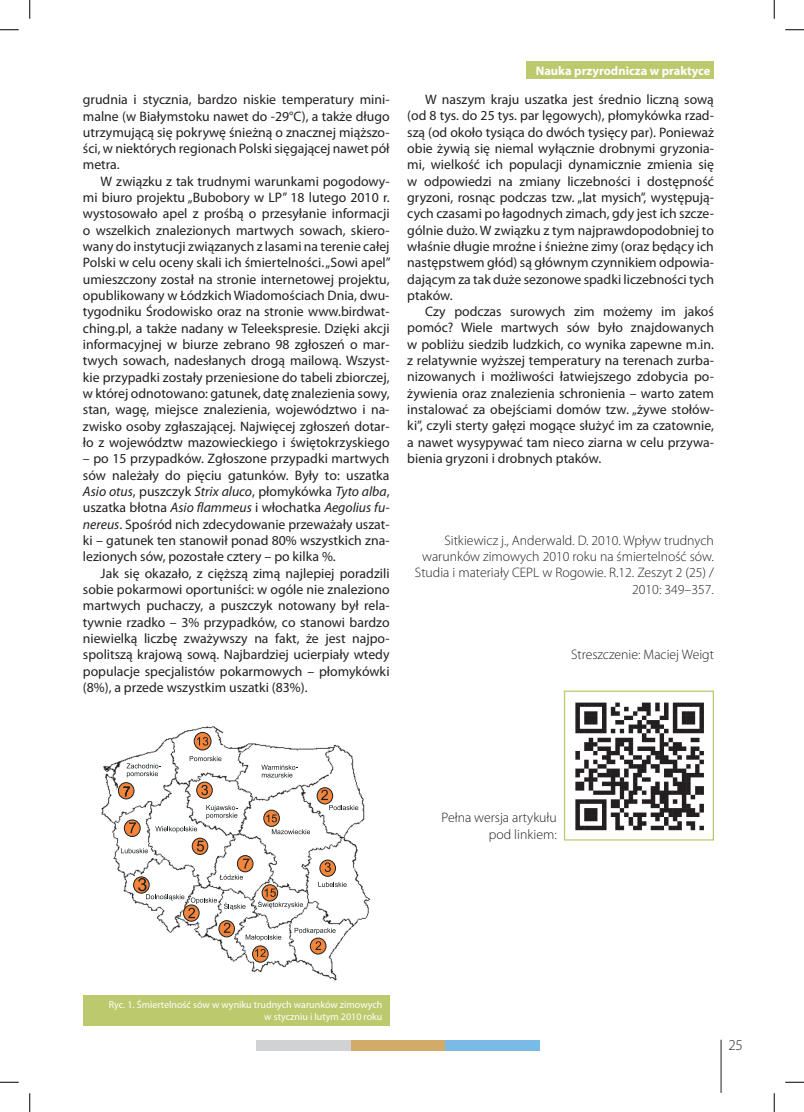
<style>
.page{position:relative;width:804px;height:1112px;background:#fff}
.page>*{position:absolute;margin:0;border:0;box-sizing:border-box;transform-origin:0 0}
.t1{font:300 15px "Myriad Pro";color:#231f20}
.t2{font:13.75px/16.4px "Myriad Pro";color:#231f20;text-align:justify}
.t3{font:300 13.75px/16.4px "Myriad Pro";color:#231f20;text-align:right}
.t4{font:700 12.5px "Myriad Pro";color:#fff}
.t5{font:10px/12px "Myriad Pro";color:#fff;text-align:right}
.s1{font-style:italic}
</style>
<div class="page">
<img style="left:101px;top:726px;width:270px;height:255px">
<svg style="left:194px;top:732px;width:17px;height:18px"></svg>
<div style="left:194px;top:732px;width:17px;height:18px;border:1px solid #191f20;border-radius:50%"></div>
<svg style="left:197px;top:737px;width:11px;height:8px"></svg>
<svg style="left:118px;top:783px;width:16px;height:16px"></svg>
<div style="left:118px;top:782px;width:16px;height:17px;border:1px solid #191f20;border-radius:50%"></div>
<svg style="left:126px;top:763px;width:35px;height:14px"></svg>
<svg style="left:190px;top:756px;width:31px;height:5px"></svg>
<svg style="left:206px;top:805px;width:31px;height:14px"></svg>
<div style="left:197px;top:782px;width:15px;height:16px;background:#f5853b;border-radius:50%"></div>
<div style="left:197px;top:782px;width:15px;height:16px;border:1px solid #191f20;border-radius:50%"></div>
<svg style="left:201px;top:785px;width:7px;height:10px"></svg>
<svg style="left:192px;top:838px;width:16px;height:16px"></svg>
<div style="left:192px;top:838px;width:16px;height:16px;border:1px solid #191f20;border-radius:50%"></div>
<svg style="left:197px;top:841px;width:7px;height:10px"></svg>
<svg style="left:123px;top:787px;width:7px;height:9px"></svg>
<svg style="left:124px;top:820px;width:16px;height:16px"></svg>
<div style="left:124px;top:820px;width:16px;height:16px;border:1px solid #191f20;border-radius:50%"></div>
<svg style="left:155px;top:826px;width:42px;height:7px"></svg>
<svg style="left:129px;top:822px;width:7px;height:11px"></svg>
<svg style="left:121px;top:848px;width:27px;height:5px"></svg>
<div style="left:134px;top:877px;width:15px;height:16px;background:#f5853b;border-radius:50%"></div>
<div style="left:133px;top:877px;width:16px;height:16px;border:1px solid #191f20;border-radius:50%"></div>
<svg style="left:237px;top:855px;width:16px;height:17px"></svg>
<div style="left:237px;top:855px;width:16px;height:17px;border:1px solid #191f20;border-radius:50%"></div>
<svg style="left:264px;top:810px;width:15px;height:16px"></svg>
<div style="left:264px;top:810px;width:15px;height:16px;border:1px solid #191f20;border-radius:50%"></div>
<svg style="left:317px;top:788px;width:16px;height:16px"></svg>
<div style="left:317px;top:787px;width:16px;height:17px;border:1px solid #191f20;border-radius:50%"></div>
<div style="left:252px;top:946px;width:16px;height:16px;background:#f5853b;border-radius:50%"></div>
<div style="left:252px;top:946px;width:16px;height:16px;border:1px solid #191f20;border-radius:50%"></div>
<svg style="left:266px;top:814px;width:11px;height:8px"></svg>
<svg style="left:272px;top:829px;width:38px;height:5px"></svg>
<svg style="left:261px;top:765px;width:37px;height:12px"></svg>
<svg style="left:321px;top:790px;width:37px;height:20px"></svg>
<svg style="left:138px;top:859px;width:209px;height:98px"></svg>
<div style="left:96px;top:964px;width:96px;height:21px;background:#fff"></div>
<div style="left:526px;top:62px;width:188px;height:17px;background:#bdc96d"></div>
<img style="left:575px;top:702px;width:129px;height:129px">
<div style="left:564px;top:690px;width:150px;height:150px;border:1px solid #bdc96d"></div>
<div style="left:83px;top:995px;width:306px;height:30px;background:#bdc96d"></div>
<hr style="left:720px;top:1040px;width:1px;height:53px;background:#231f20">
<div style="left:257px;top:1040px;width:94px;height:10px;background:#d1d2d4"></div>
<div style="left:351px;top:1040px;width:94px;height:10px;background:#d2ab66"></div>
<div style="left:445px;top:1040px;width:95px;height:10px;background:#79bae6"></div>
<svg style="left:0;top:29px;width:19px;height:2px"></svg>
<svg style="left:785px;top:29px;width:19px;height:2px"></svg>
<svg style="left:0;top:1081px;width:19px;height:2px"></svg>
<svg style="left:785px;top:1081px;width:19px;height:2px"></svg>
<svg style="left:29px;top:0;width:2px;height:19px"></svg>
<svg style="left:29px;top:1093px;width:2px;height:19px"></svg>
<svg style="left:773px;top:0;width:2px;height:19px"></svg>
<svg style="left:773px;top:1093px;width:2px;height:19px"></svg>
<p class="t2" style="left:83px;top:91px;width:308px">grudnia i stycznia, bardzo niskie temperatury mini&shy;malne (w Białymstoku nawet do -29°C), a także długo utrzymującą się pokrywę śnieżną o znacznej miąższo&shy;ści, w niektórych regionach Polski sięgającej nawet pół metra.</p>
<p class="t2" style="left:83px;top:173px;width:309px;text-indent:18px">W związku z tak trudnymi warunkami pogodowy&shy;mi biuro projektu „Bubobory w LP” 18 lutego 2010 r. wystosowało apel z prośbą o przesyłanie informacji o wszelkich znalezionych martwych sowach, skiero&shy;wany do instytucji związanych z lasami na terenie całej Polski w celu oceny skali ich śmiertelności. „Sowi apel” umieszczony został na stronie internetowej projektu, opublikowany w Łódzkich Wiadomościach Dnia, dwu&shy;tygodniku Środowisko oraz na stronie www.birdwat&shy;ching.pl, a także nadany w Teleekspresie. Dzięki akcji informacyjnej w biurze zebrano 98 zgłoszeń o mar&shy;twych sowach, nadesłanych drogą mailową. Wszyst&shy;kie przypadki zostały przeniesione do tabeli zbiorczej, w której odnotowano: gatunek, datę znalezienia sowy, stan, wagę, miejsce znalezienia, województwo i na&shy;zwisko osoby zgłaszającej. Najwięcej zgłoszeń dotar&shy;ło z województw mazowieckiego i świętokrzyskiego</p>
<p class="t2" style="left:83px;top:450px;width:308px">– po 15 przypadków. Zgłoszone przypadki martwych sów należały do pięciu gatunków. Były to: uszatka <span class="s1">Asio otus</span>, puszczyk <span class="s1">Strix aluco</span>, płomykówka <span class="s1">Tyto alba</span>, uszatka błotna <span class="s1">Asio flammeus</span> i włochatka <span class="s1">Aegolius fu&shy;nereus</span>. Spośród nich zdecydowanie przeważały uszat&shy;ki – gatunek ten stanowił ponad 80% wszystkich zna&shy;lezionych sów, pozostałe cztery – po kilka %.</p>
<p class="t2" style="left:83px;top:564px;width:308px;text-indent:18px">Jak się okazało, z cięższą zimą najlepiej poradzili sobie pokarmowi oportuniści: w ogóle nie znaleziono martwych puchaczy, a puszczyk notowany był rela&shy;tywnie rzadko – 3% przypadków, co stanowi bardzo niewielką liczbę zważywszy na fakt, że jest najpo&shy;spolitszą krajową sową. Najbardziej ucierpiały wtedy populacje specjalistów pokarmowych – płomykówki (8%), a przede wszystkim uszatki (83%).</p>
<p class="t4" style="left:535px;top:63px;width:176px">Nauka przyrodnicza w praktyce</p>
<p class="t2" style="left:407px;top:91px;width:308px;text-indent:18px">W naszym kraju uszatka jest średnio liczną sową (od 8 tys. do 25 tys. par lęgowych), płomykówka rzad&shy;szą (od około tysiąca do dwóch tysięcy par). Ponieważ obie żywią się niemal wyłącznie drobnymi gryzonia&shy;mi, wielkość ich populacji dynamicznie zmienia się w odpowiedzi na zmiany liczebności i dostępność gryzoni, rosnąc podczas tzw. „lat mysich”, występują&shy;cych czasami po łagodnych zimach, gdy jest ich szcze&shy;gólnie dużo. W związku z tym najprawdopodobniej to właśnie długie mroźne i śnieżne zimy (oraz będący ich następstwem głód) są głównym czynnikiem odpowia&shy;dającym za tak duże sezonowe spadki liczebności tych ptaków.</p>
<p class="t2" style="left:407px;top:303px;width:308px;text-indent:18px">Czy podczas surowych zim możemy im jakoś pomóc? Wiele martwych sów było znajdowanych w pobliżu siedzib ludzkich, co wynika zapewne m.in. z relatywnie wyższej temperatury na terenach zurba&shy;nizowanych i możliwości łatwiejszego zdobycia po&shy;żywienia oraz znalezienia schronienia – warto zatem instalować za obejściami domów tzw. „żywe stołów&shy;ki”, czyli sterty gałęzi mogące służyć im za czatownie, a nawet wysypywać tam nieco ziarna w celu przywa&shy;bienia gryzoni i drobnych ptaków.</p>
<p class="t3" style="left:415px;top:532px;width:300px">Sitkiewicz j., Anderwald. D. 2010. Wpływ trudnych warunków zimowych 2010 roku na śmiertelność sów.<br>Studia i materiały CEPL w Rogowie. R.12. Zeszyt 2 (25) / 2010: 349–357.</p>
<p class="t3" style="left:571px;top:646px;width:144px">Streszczenie: Maciej Weigt</p>
<p class="t3" style="left:441px;top:809px;width:117px">Pełna wersja artykułu pod linkiem:</p>
<p class="t5" style="left:109px;top:998px;width:275px">Ryc. 1. Śmiertelność sów w wyniku trudnych warunków zimowych w styczniu i lutym 2010 roku</p>
<p class="t1" style="left:728px;top:1036px;width:16px">25</p>
</div>
